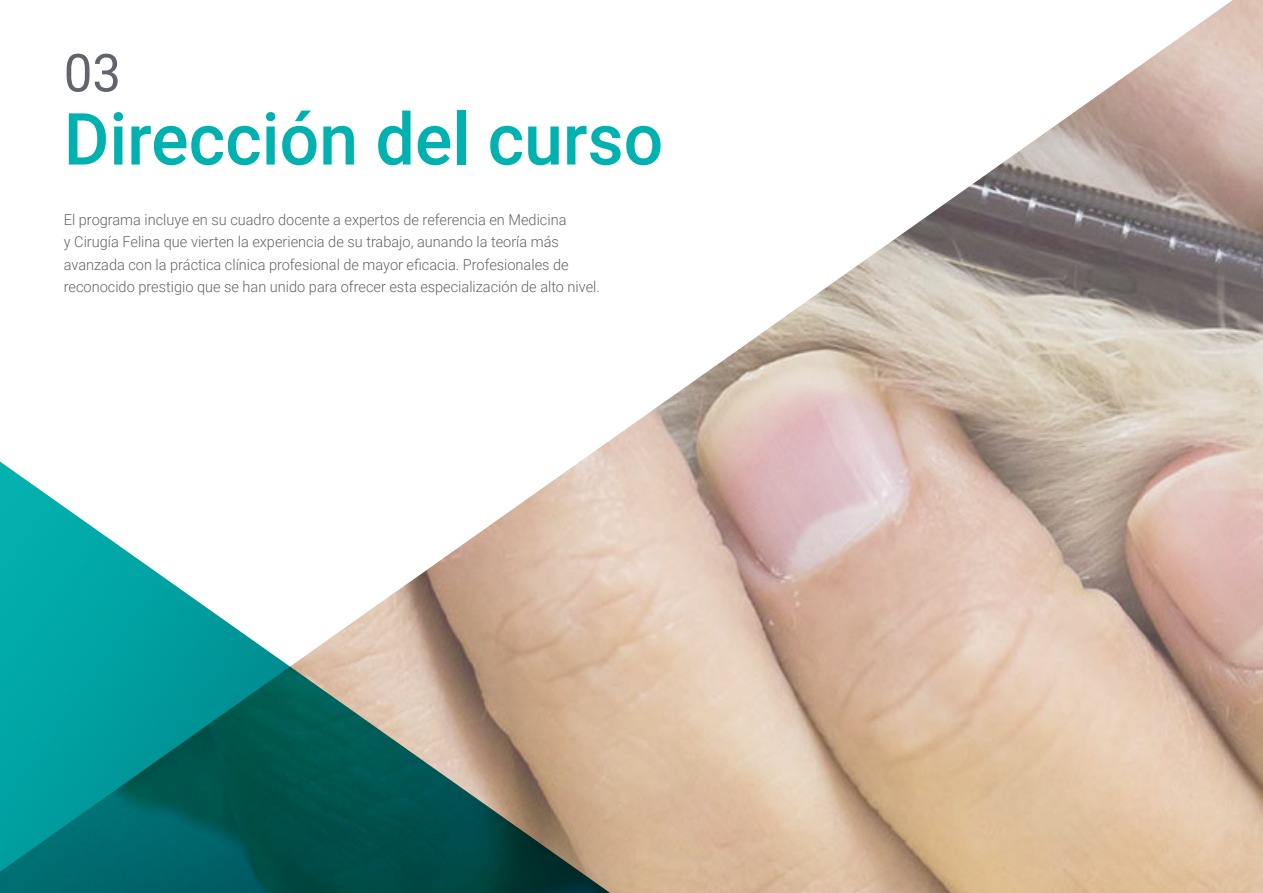
<style>
.page{position:relative;width:1263px;height:893px;background:#fff}
.page>*{position:absolute;margin:0;border:0;box-sizing:border-box;transform-origin:0 0}
.t1{font:500 72px "Roboto";color:#00b2af}
.t2{font:52.5px "Roboto";color:#61646a}
.t3{font:300 15px/22.5px "Roboto";color:#61646a}
</style>
<div class="page">
<img style="left:602px;top:0;width:661px;height:893px">
<svg style="left:0;top:446px;width:640px;height:447px"></svg>
<h2 class="t2" style="left:64px;top:36px;width:59px">03</h2>
<h1 class="t1" style="left:64px;top:89px;width:601px">Dirección del curso</h1>
<p class="t3" style="left:64px;top:208px;width:538px">El programa incluye en su cuadro docente a expertos de referencia en Medicina<br>y Cirugía Felina que vierten la experiencia de su trabajo, aunando la teoría más avanzada con la práctica clínica profesional de mayor eficacia. Profesionales de reconocido prestigio que se han unido para ofrecer esta especialización de alto nivel.</p>
</div>
